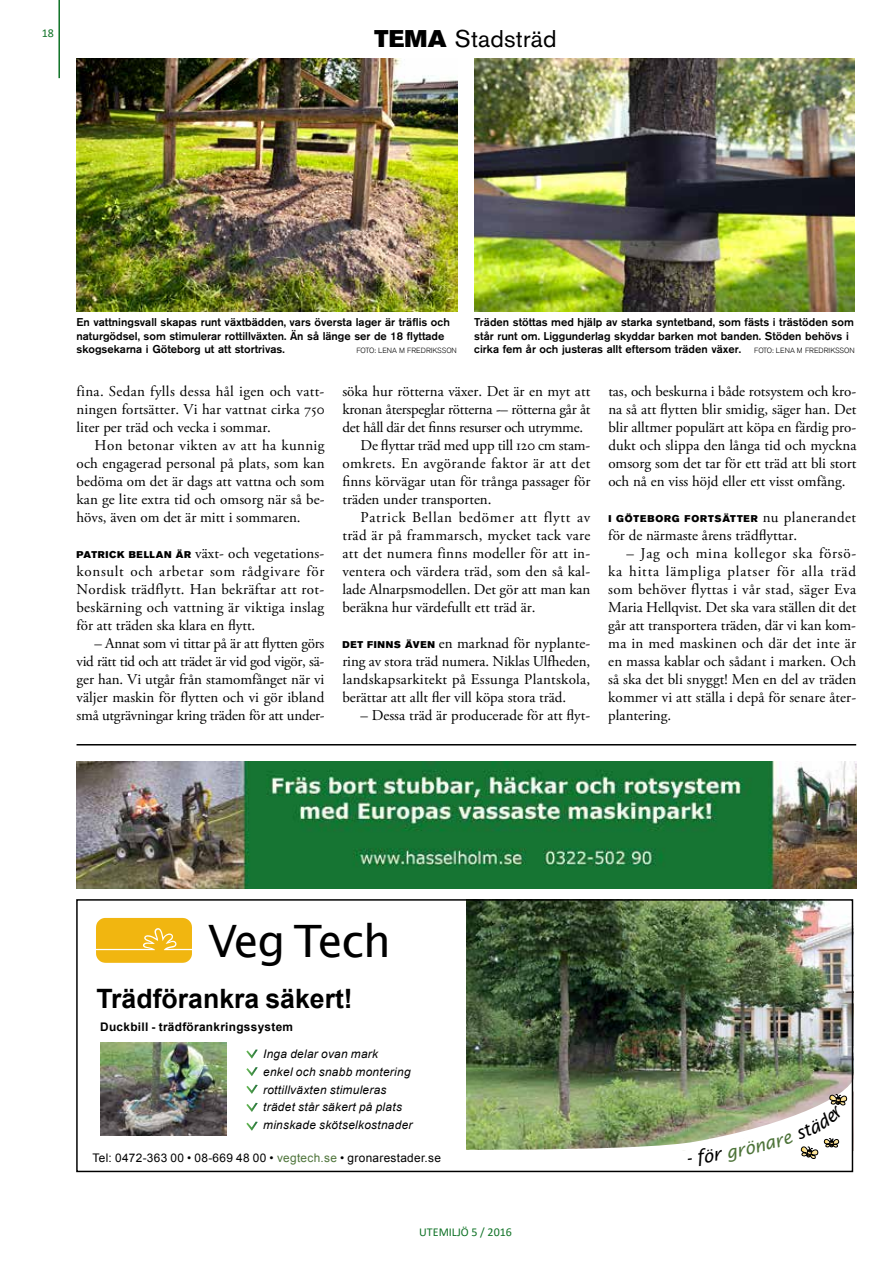
<style>
.page{position:relative;width:893px;height:1263px;background:#fff}
.page>*{position:absolute;margin:0;border:0;box-sizing:border-box;transform-origin:0 0}
.t1{font:44.7px "Lucida Sans";letter-spacing:-.025em;color:#000}
.t2{font:700 26.7px "Arial";color:#000}
.t3{font:24px "Akzidenz Grotesk BQ";letter-spacing:.01em;color:#000}
.t4{font:15px/18px "Adobe Garamond Pro";color:#000;text-align:justify}
.t5{font:15px "Adobe Garamond Pro";letter-spacing:.02em;color:#000}
.t6{font:15px "Adobe Garamond Pro";letter-spacing:-.02em;color:#000}
.t7{font:15px "Adobe Garamond Pro";letter-spacing:.025em;color:#000}
.t8{font:15px "Adobe Garamond Pro";letter-spacing:.045em;color:#000}
.t9{font:12px "Calibri";color:#0f7226}
.t10{font:italic 11.85px/17.9px "Arial";letter-spacing:.025em;color:#000}
.t11{font:11.85px "Arial";letter-spacing:.025em;color:#000}
.t12{font:700 11.85px "Arial";letter-spacing:.025em;color:#000}
.t13{font:500 11.25px/13.5px "Akzidenz Grotesk BQ";color:#000}
.t14{font:9.75px "Akzidenz Grotesk BQ Super";letter-spacing:.085em;color:#000}
.t15{font:300 7.5px "Akzidenz Grotesk BQ";color:#000}
.s1{font-family:"Akzidenz Grotesk BQ Super"}
.s2{font-weight:300;font-size:7.5px}
.s3{font-family:"Akzidenz Grotesk BQ Super";font-size:9.75px}
.s4{font-family:"Adobe Garamond Pro";font-size:15px}
.s5{color:#4e743a}
</style>
<div class="page">
<hr style="left:58px;top:0;width:2px;height:78px;background:#0f7226">
<img style="left:467px;top:901px;width:384px;height:164px">
<svg style="left:96px;top:918px;width:96px;height:45px;background:#f2bb23"></svg>
<svg style="left:246px;top:1049px;width:12px;height:9px"></svg>
<svg style="left:246px;top:1067px;width:12px;height:9px"></svg>
<svg style="left:246px;top:1085px;width:12px;height:9px"></svg>
<svg style="left:246px;top:1103px;width:12px;height:9px"></svg>
<img style="left:100px;top:1043px;width:126px;height:92px">
<svg style="left:246px;top:1121px;width:12px;height:9px"></svg>
<img style="left:77px;top:762px;width:779px;height:126px">
<hr style="left:77px;top:744px;width:779px;height:1px;background:#000">
<img style="left:474px;top:58px;width:381px;height:253px">
<img style="left:77px;top:58px;width:380px;height:253px">
<img style="left:450px;top:1065px;width:403px;height:107px">
<p class="t9" style="left:42px;top:25px;width:13px">18</p>
<h3 class="t3" style="left:375px;top:24px;width:184px"><span class="s1">TEMA</span> Stadsträd</h3>
<p class="t13" style="left:77px;top:315px;width:375px">En vattningsvall skapas runt växtbädden, vars översta lager är träflis och naturgödsel, som stimulerar rottillväxten. Än så länge ser de 18 flyttade skogsekarna i Göteborg ut att stortrivas.</p>
<p class="t15" style="left:356px;top:346px;width:102px">FOTO: LENA M FREDRIKSSON</p>
<p class="t13" style="left:474px;top:315px;width:382px">Träden stöttas med hjälp av starka syntetband, som fästs i trästöden som står runt om. Liggunderlag skyddar barken mot banden. Stöden behövs i cirka fem år och justeras allt eftersom träden växer. <span class="s2">FOTO: LENA M FREDRIKSSON</span></p>
<p class="t4" style="left:77px;top:383px;width:250px">fina. Sedan fylls dessa hål igen och vatt&shy;ningen fortsätter. Vi har vattnat cirka 750 liter per träd och vecka i sommar.</p>
<p class="t4" style="left:77px;top:437px;width:250px;text-indent:18px">Hon betonar vikten av att ha kunnig och engagerad personal på plats, som kan bedöma om det är dags att vattna och som kan ge lite extra tid och omsorg när så be&shy;hövs, även om det är mitt i sommaren.</p>
<p class="t4" style="left:77px;top:545px;width:250px"><span class="s3">PATRICK BELLAN ÄR</span> växt- och vegetations&shy;konsult och arbetar som rådgivare för Nordisk trädflytt. Han bekräftar att rot&shy;beskärning och vattning är viktiga inslag för att träden ska klara en flytt.</p>
<p class="t4" style="left:77px;top:635px;width:250px;text-indent:18px">– Annat som vi tittar på är att flytten görs vid rätt tid och att trädet är vid god vigör, sä&shy;ger han. Vi utgår från stamomfånget när vi väljer maskin för flytten och vi gör ibland små utgrävningar kring träden för att under-</p>
<p class="t4" style="left:342px;top:383px;width:249px">söka hur rötterna växer. Det är en myt att</p>
<p class="t4" style="left:342px;top:401px;width:250px">kronan återspeglar rötterna -– rötterna går åt</p>
<p class="t6" style="left:342px;top:418px;width:242px">det håll där det finns resurser och utrymme.</p>
<p class="t4" style="left:360px;top:437px;width:231px">De flyttar träd med upp till 120 cm stam-</p>
<p class="t7" style="left:342px;top:454px;width:249px">omkrets. En avgörande faktor är att det</p>
<p class="t4" style="left:342px;top:473px;width:250px">finns körvägar utan för trånga passager för</p>
<p class="t4" style="left:342px;top:491px;width:151px">träden under transporten.</p>
<p class="t8" style="left:360px;top:508px;width:231px">Patrick Bellan bedömer att flytt av</p>
<p class="t5" style="left:342px;top:526px;width:250px">träd är på frammarsch, mycket tack vare</p>
<p class="t5" style="left:342px;top:544px;width:249px">att det numera finns modeller för att in-</p>
<p class="t4" style="left:342px;top:563px;width:249px">ventera och värdera träd, som den så kal-</p>
<p class="t4" style="left:342px;top:581px;width:250px">lade Alnarpsmodellen. Det gör att man kan</p>
<p class="t4" style="left:342px;top:599px;width:195px">beräkna hur värdefullt ett träd är.</p>
<p class="t4" style="left:342px;top:635px;width:249px"><span class="s3">DET FINNS ÄVEN</span> en marknad för nyplante&shy;ring av stora träd numera. Niklas Ulfheden, landskapsarkitekt på Essunga Plantskola, berättar att allt fler vill köpa stora träd.</p>
<p class="t4" style="left:360px;top:707px;width:231px">– Dessa träd är producerade för att flyt-</p>
<p class="t4" style="left:608px;top:383px;width:250px">tas, och beskurna i både rotsystem och kro&shy;na så att flytten blir smidig, säger han. Det blir alltmer populärt att köpa en färdig pro&shy;dukt och slippa den långa tid och myckna omsorg som det tar för ett träd att bli stort och nå en viss höjd eller ett visst omfång.</p>
<p class="t14" style="left:608px;top:513px;width:249px">I GÖTEBORG FORTSÄTTER <span class="s4">nu planerandet</span></p>
<p class="t4" style="left:608px;top:527px;width:190px">för de närmaste årens trädflyttar.</p>
<p class="t4" style="left:608px;top:545px;width:250px;text-indent:18px">– Jag och mina kollegor ska försö&shy;ka hitta lämpliga platser för alla träd som behöver flyttas i vår stad, säger Eva Maria Hellqvist. Det ska vara ställen dit det går att transportera träden, där vi kan kom&shy;ma in med maskinen och där det inte är en massa kablar och sådant i marken. Och så ska det bli snyggt! Men en del av träden kommer vi att ställa i depå för senare åter&shy;plantering.</p>
<h1 class="t1" style="left:208px;top:915px;width:185px">Veg Tech</h1>
<h2 class="t2" style="left:96px;top:981px;width:258px">Trädförankra säkert!</h2>
<p class="t12" style="left:100px;top:1018px;width:194px">Duckbill - trädförankringssystem</p>
<p class="t10" style="left:263px;top:1045px;width:151px">Inga delar ovan mark<br>enkel och snabb montering rottillväxten stimuleras trädet står säkert på plats minskade skötselkostnader</p>
<p class="t11" style="left:93px;top:1150px;width:350px">Tel: 0472-363 00 • 08-669 48 00 • <span class="s5">vegtech.se</span> • gronarestader.se</p>
<p class="t9" style="left:419px;top:1224px;width:94px">UTEMILJÖ 5 / 2016</p>
</div>
